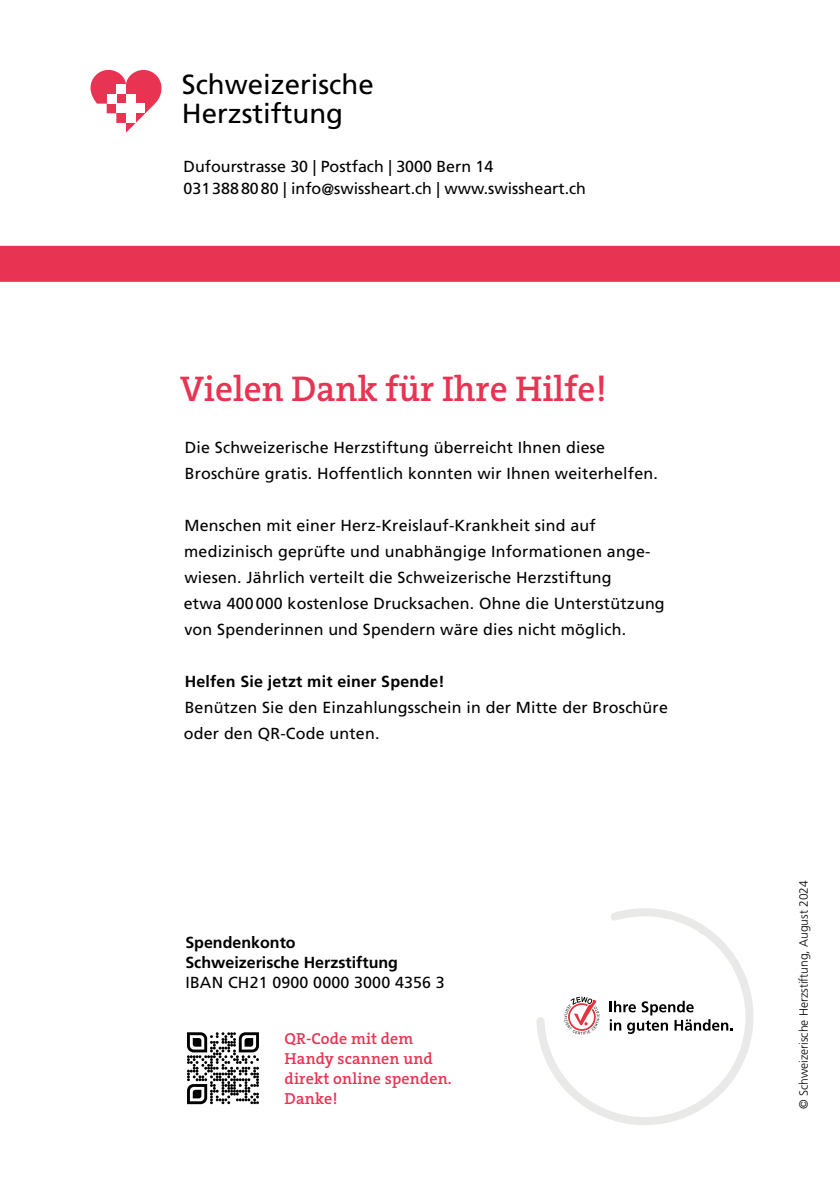
<style>
.page{position:relative;width:840px;height:1191px;background:#fff}
.page>*{position:absolute;margin:0;border:0;box-sizing:border-box;transform-origin:0 0}
.t1{font:600 36px "The Serif E2 s";color:#e93352}
.t2{font:27.6px/28.6px "Frutiger";color:#000}
.t3{font:16px/26px "Frutiger LT Std";letter-spacing:.01em;color:#000}
.t4{font:700 16px/20px "Frutiger LT Std";color:#000}
.t5{font:600 16px/20px "The Serif E2 s";letter-spacing:.01em;color:#e93352}
.t6{font:300 12px "Frutiger LT Std";color:#000}
</style>
<div class="page">
<div style="left:0;top:246px;width:839px;height:36px;background:#e93352"></div>
<svg style="left:90px;top:70px;width:71px;height:63px"></svg>
<div style="left:107px;top:94px;width:9px;height:10px;background:#fff"></div>
<div style="left:116px;top:84px;width:10px;height:10px;background:#fff"></div>
<div style="left:116px;top:104px;width:29px;height:9px;background:#fff"></div>
<div style="left:126px;top:94px;width:9px;height:29px;background:#fff"></div>
<svg style="left:187px;top:1032px;width:72px;height:72px"></svg>
<svg style="left:536px;top:909px;width:218px;height:216px"></svg>
<svg style="left:564px;top:996px;width:35px;height:38px"></svg>
<svg style="left:609px;top:1000px;width:123px;height:34px"></svg>
<h2 class="t2" style="left:182px;top:70px;width:193px">Schweizerische<br>Herzstiftung</h2>
<p class="t3" style="left:183px;top:155px;width:404px;line-height:22px">Dufourstrasse 30 | Postfach | 3000 Bern 14<br>0313888080 | info@swissheart.ch | www.swissheart.ch</p>
<h1 class="t1" style="left:180px;top:366px;width:428px">Vielen Dank für Ihre Hilfe!</h1>
<p class="t3" style="left:184px;top:434px;width:474px">Die Schweizerische Herzstiftung überreicht Ihnen diese<br>Broschüre gratis. Hoffentlich konnten wir Ihnen weiterhelfen.</p>
<p class="t3" style="left:184px;top:512px;width:482px">Menschen mit einer Herz-Kreislauf-Krankheit sind auf medizinisch geprüfte und unabhängige Informationen ange&shy;wiesen. Jährlich verteilt die Schweizerische Herzstiftung<br>etwa 400 000 kostenlose Drucksachen. Ohne die Unterstützung von Spenderinnen und Spendern wäre dies nicht möglich.</p>
<p class="t4" style="left:185px;top:671px;width:261px">Helfen Sie jetzt mit einer Spende!</p>
<p class="t3" style="left:184px;top:694px;width:485px">Benützen Sie den Einzahlungsschein in der Mitte der Broschüre oder den QR-Code unten.</p>
<p class="t4" style="left:185px;top:932px;width:214px">Spendenkonto<br>Schweizerische Herzstiftung</p>
<p class="t3" style="left:185px;top:969px;width:261px">IBAN CH21 0900 0000 3000 4356 3</p>
<p class="t5" style="left:284px;top:1028px;width:168px">QR-Code mit dem<br>Handy scannen und direkt online spenden.<br>Danke!</p>
<p class="t6" style="left:796px;top:1109px;width:230px;rotate:-90deg">© Schweizerische Herzstiftung, August 2024</p>
</div>
